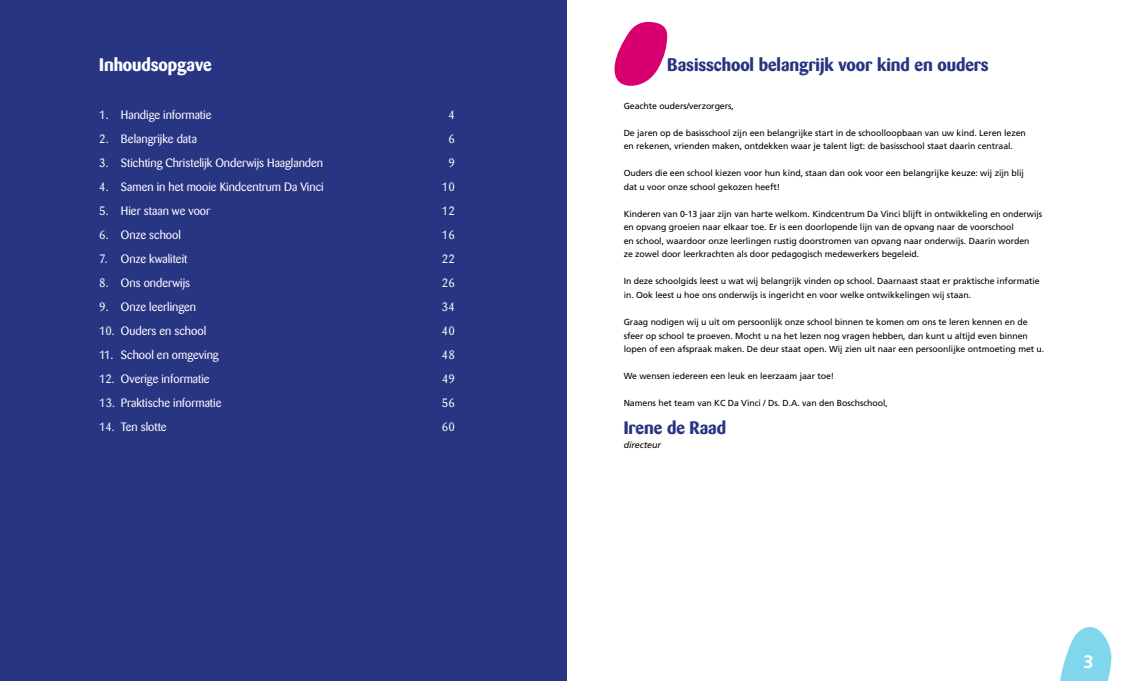
<style>
.page{position:relative;width:1134px;height:681px;background:#fff}
.page>*{position:absolute;margin:0;border:0;box-sizing:border-box;transform-origin:0 0}
.t1{font:700 18px "Barmeno";letter-spacing:-.005em;color:#283583}
.t2{font:700 18px "Barmeno";letter-spacing:-.005em;color:#fff}
.t3{font:700 18px "Frutiger LT Std";color:#fff}
.t4{font:700 17.8px "Barmeno";letter-spacing:-.005em;color:#283583}
.t5{font:12px/24px "Barmeno";color:#fff}
.t6{font:italic 9px "Frutiger LT Std";letter-spacing:-.01em;color:#000}
.t7{font:8.8px/13.5px "Frutiger LT Std";letter-spacing:-.005em;color:#000}
</style>
<div class="page">
<div style="left:0;top:0;width:567px;height:680px;background:#283583"></div>
<svg style="left:614px;top:21px;width:53px;height:65px"></svg>
<svg style="left:1060px;top:627px;width:52px;height:53px"></svg>
<h1 class="t2" style="left:99px;top:54px;width:114px">Inhoudsopgave</h1>
<h1 class="t1" style="left:667px;top:54px;width:323px">Basisschool belangrijk voor kind en ouders</h1>
<h3 class="t5" style="left:121px;top:103px;width:92px">Handige informatie</h3>
<h3 class="t5" style="left:448px;top:103px;width:8px">4</h3>
<h3 class="t5" style="left:121px;top:127px;width:77px">Belangrijke data</h3>
<h3 class="t5" style="left:448px;top:127px;width:8px">6</h3>
<h3 class="t5" style="left:121px;top:151px;width:204px">Stichting Christelijk Onderwijs Haaglanden</h3>
<h3 class="t5" style="left:448px;top:151px;width:8px">9</h3>
<h3 class="t5" style="left:121px;top:175px;width:204px">Samen in het mooie Kindcentrum Da Vinci</h3>
<h3 class="t5" style="left:442px;top:175px;width:15px">10</h3>
<h3 class="t5" style="left:121px;top:199px;width:91px">Hier staan we voor</h3>
<h3 class="t5" style="left:442px;top:199px;width:15px">12</h3>
<h3 class="t5" style="left:121px;top:223px;width:61px">Onze school</h3>
<h3 class="t5" style="left:442px;top:223px;width:15px">16</h3>
<h3 class="t5" style="left:121px;top:247px;width:68px">Onze kwaliteit</h3>
<h3 class="t5" style="left:442px;top:247px;width:15px">22</h3>
<h3 class="t5" style="left:121px;top:271px;width:71px">Ons onderwijs</h3>
<h3 class="t5" style="left:442px;top:271px;width:15px">26</h3>
<h3 class="t5" style="left:121px;top:295px;width:77px">Onze leerlingen</h3>
<h3 class="t5" style="left:442px;top:295px;width:15px">34</h3>
<h3 class="t5" style="left:121px;top:319px;width:87px">Ouders en school</h3>
<h3 class="t5" style="left:442px;top:319px;width:15px">40</h3>
<h3 class="t5" style="left:121px;top:343px;width:99px">School en omgeving</h3>
<h3 class="t5" style="left:442px;top:343px;width:15px">48</h3>
<h3 class="t5" style="left:121px;top:367px;width:90px">Overige informatie</h3>
<h3 class="t5" style="left:442px;top:367px;width:14px">49</h3>
<h3 class="t5" style="left:121px;top:391px;width:102px">Praktische informatie</h3>
<h3 class="t5" style="left:442px;top:391px;width:15px">56</h3>
<h3 class="t5" style="left:121px;top:415px;width:47px">Ten slotte</h3>
<h3 class="t5" style="left:442px;top:415px;width:15px">60</h3>
<p class="t7" style="left:624px;top:99px;width:112px">Geachte ouders/verzorgers,</p>
<p class="t7" style="left:624px;top:126px;width:404px">De jaren op de basisschool zijn een belangrijke start in de schoolloopbaan van uw kind. Leren lezen en rekenen, vrienden maken, ontdekken waar je talent ligt: de basisschool staat daarin centraal.</p>
<p class="t7" style="left:624px;top:166px;width:402px">Ouders die een school kiezen voor hun kind, staan dan ook voor een belangrijke keuze: wij zijn blij dat u voor onze school gekozen heeft!</p>
<p class="t7" style="left:624px;top:207px;width:420px">Kinderen van 0-13 jaar zijn van harte welkom. Kindcentrum Da Vinci blijft in ontwikkeling en onderwijs en opvang groeien naar elkaar toe. Er is een doorlopende lijn van de opvang naar de voorschool<br>en school, waardoor onze leerlingen rustig doorstromen van opvang naar onderwijs. Daarin worden<br>ze zowel door leerkrachten als door pedagogisch medewerkers begeleid.</p>
<p class="t7" style="left:624px;top:274px;width:418px">In deze schoolgids leest u wat wij belangrijk vinden op school. Daarnaast staat er praktische informatie in. Ook leest u hoe ons onderwijs is ingericht en voor welke ontwikkelingen wij staan.</p>
<p class="t7" style="left:624px;top:315px;width:422px">Graag nodigen wij u uit om persoonlijk onze school binnen te komen om ons te leren kennen en de sfeer op school te proeven. Mocht u na het lezen nog vragen hebben, dan kunt u altijd even binnen lopen of een afspraak maken. De deur staat open. Wij zien uit naar een persoonlijke ontmoeting met u.</p>
<p class="t7" style="left:624px;top:369px;width:212px">We wensen iedereen een leuk en leerzaam jaar toe!</p>
<p class="t7" style="left:624px;top:396px;width:266px">Namens het team van KC Da Vinci / Ds. D.A. van den Boschschool,</p>
<h2 class="t4" style="left:624px;top:417px;width:104px">Irene de Raad</h2>
<p class="t6" style="left:624px;top:439px;width:39px">directeur</p>
<h3 class="t5" style="left:99px;top:103px;width:18px">1.<br>2.<br>3.<br>4.<br>5.<br>6.<br>7.<br>8.<br>9.<br>10.<br>11.<br>12.<br>13.<br>14.</h3>
<h1 class="t3" style="left:1083px;top:650px;width:12px">3</h1>
</div>
